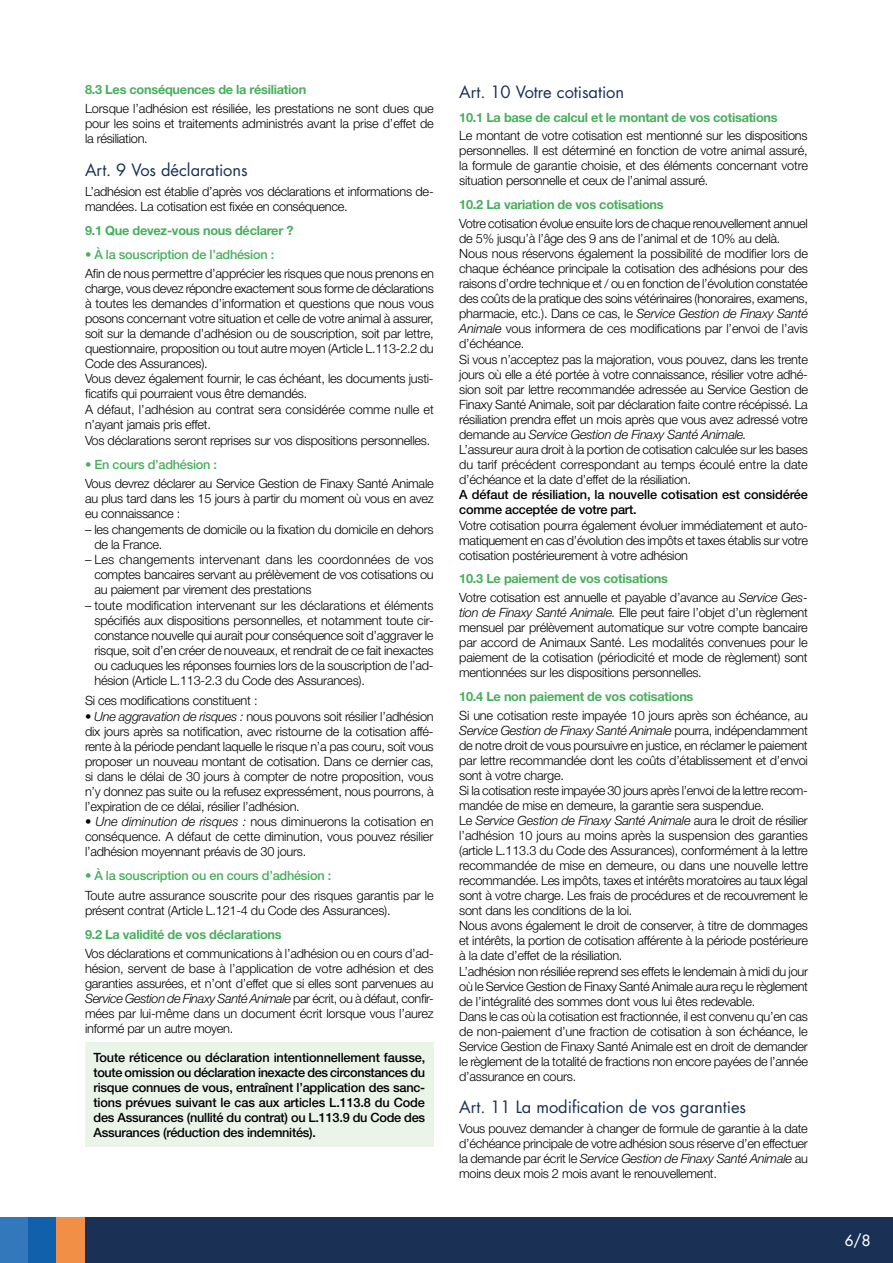
<style>
.page{position:relative;width:893px;height:1263px;background:#fff}
.page>*{position:absolute;margin:0;border:0;box-sizing:border-box;transform-origin:0 0}
.t1{font:16.5px "Futura";letter-spacing:-.005em;color:#1a3155}
.t2{font:15px "Futura";color:#fff}
.t3{font:300 12.75px/15px "Helvetica Neue LT Std";letter-spacing:-.02em;color:#000;text-align:justify}
.t4{font:500 12.75px/15px "Helvetica Neue LT Std";letter-spacing:-.02em;color:#000;text-align:justify}
.t5{font:700 12.75px "Helvetica Neue LT Std";letter-spacing:-.02em;color:#48af5c}
.t6{font:500 12.75px "Helvetica Neue LT Std";letter-spacing:-.02em;color:#48af5c}
.s1{font-style:italic}
.s2{font-weight:700;color:#48af5c}
</style>
<div class="page">
<div style="left:85px;top:1042px;width:349px;height:105px;background:#eaf4e9"></div>
<div style="left:85px;top:1217px;width:808px;height:46px;background:#1a3155"></div>
<div style="left:0;top:1217px;width:28px;height:46px;background:#3478bc"></div>
<div style="left:28px;top:1217px;width:29px;height:46px;background:#1160ab"></div>
<div style="left:57px;top:1217px;width:28px;height:46px;background:#f28f47"></div>
<p class="t5" style="left:85px;top:82px;width:223px">8.3 Les conséquences de la résiliation</p>
<p class="t3" style="left:85px;top:101px;width:350px">Lorsque l’adhésion est résiliée, les prestations ne sont dues que pour les soins et traitements administrés avant la prise d’effet de la résiliation.</p>
<p class="t1" style="left:85px;top:159px;width:164px">Art. 9 Vos déclarations</p>
<p class="t3" style="left:85px;top:184px;width:350px">L’adhésion est établie d’après vos déclarations et informations de&shy;mandées. La cotisation est fixée en conséquence.</p>
<p class="t5" style="left:85px;top:223px;width:210px">9.1 Que devez-vous nous déclarer ?</p>
<p class="t6" style="left:85px;top:246px;width:191px">• À la souscription de l’adhésion :</p>
<p class="t3" style="left:85px;top:265px;width:350px;text-align:left">Afin de nous permettre d’apprécier les risques que nous prenons en charge, vous devez répondre exactement sous forme de déclarations à toutes les demandes d’information et questions que nous vous posons concernant votre situation et celle de votre animal à assurer, soit sur la demande d’adhésion ou de souscription, soit par lettre, questionnaire, proposition ou tout autre moyen (Article L.113-2.2 du Code des Assurances).<br>Vous devez également fournir, le cas échéant, les documents justi&shy;ficatifs qui pourraient vous être demandés.<br>A défaut, l’adhésion au contrat sera considérée comme nulle et n’ayant jamais pris effet.<br>Vos déclarations seront reprises sur vos dispositions personnelles.</p>
<p class="t6" style="left:85px;top:457px;width:134px">• En cours d’adhésion :</p>
<p class="t3" style="left:85px;top:476px;width:350px">Vous devrez déclarer au Service Gestion de Finaxy Santé Animale au plus tard dans les 15 jours à partir du moment où vous en avez eu connaissance :</p>
<p class="t3" style="left:94px;top:521px;width:341px;text-indent:-9px">– les changements de domicile ou la fixation du domicile en dehors de la France.</p>
<p class="t3" style="left:94px;top:552px;width:341px;text-indent:-9px">– Les changements intervenant dans les coordonnées de vos comptes bancaires servant au prélèvement de vos cotisations ou au paiement par virement des prestations</p>
<p class="t3" style="left:94px;top:598px;width:341px;text-indent:-9px">– toute modification intervenant sur les déclarations et éléments spécifiés aux dispositions personnelles, et notamment toute cir&shy;constance nouvelle qui aurait pour conséquence soit d’aggraver le risque, soit d’en créer de nouveaux, et rendrait de ce fait inexactes ou caduques les réponses fournies lors de la souscription de l’ad&shy;hésion (Article L.113-2.3 du Code des Assurances).</p>
<p class="t3" style="left:85px;top:693px;width:174px">Si ces modifications constituent :</p>
<p class="t3" style="left:85px;top:708px;width:350px"><span class="s1">• Une aggravation de risques :</span> nous pouvons soit résilier l’adhésion dix jours après sa notification, avec ristourne de la cotisation affé&shy;rente à la période pendant laquelle le risque n’a pas couru, soit vous proposer un nouveau montant de cotisation. Dans ce dernier cas, si dans le délai de 30 jours à compter de notre proposition, vous n’y donnez pas suite ou la refusez expressément, nous pourrons, à l’expiration de ce délai, résilier l’adhésion.</p>
<p class="t3" style="left:85px;top:814px;width:350px"><span class="s1">• Une diminution de risques :</span> nous diminuerons la cotisation en conséquence. A défaut de cette diminution, vous pouvez résilier l’adhésion moyennant préavis de 30 jours.</p>
<p class="t6" style="left:85px;top:868px;width:248px">• À la souscription ou en cours d’adhésion :</p>
<p class="t3" style="left:85px;top:887px;width:350px">Toute autre assurance souscrite pour des risques garantis par le présent contrat (Article L.121-4 du Code des Assurances).</p>
<p class="t5" style="left:85px;top:926px;width:198px">9.2 La validité de vos déclarations</p>
<p class="t3" style="left:85px;top:945px;width:350px">Vos déclarations et communications à l’adhésion ou en cours d’ad&shy;hésion, servent de base à l’application de votre adhésion et des garanties assurées, et n’ont d’effet que si elles sont parvenues au <span class="s1">Service Gestion de Finaxy Santé Animale</span> par écrit, ou à défaut, confir&shy;mées par lui-même dans un document écrit lorsque vous l’aurez informé par un autre moyen.</p>
<p class="t4" style="left:94px;top:1050px;width:333px">Toute réticence ou déclaration intentionnellement fausse, toute omission ou déclaration inexacte des circonstances du risque connues de vous, entraînent l’application des sanc&shy;tions prévues suivant le cas aux articles L.113.8 du Code des Assurances (nullité du contrat) ou L.113.9 du Code des Assurances (réduction des indemnités).</p>
<p class="t1" style="left:459px;top:81px;width:166px">Art. 10 Votre cotisation</p>
<p class="t5" style="left:459px;top:109px;width:320px">10.1 La base de calcul et le montant de vos cotisations</p>
<p class="t3" style="left:459px;top:128px;width:350px">Le montant de votre cotisation est mentionné sur les dispositions personnelles. Il est déterminé en fonction de votre animal assuré, la formule de garantie choisie, et des éléments concernant votre situation personnelle et ceux de l’animal assuré.</p>
<p class="t5" style="left:459px;top:197px;width:206px">10.2 La variation de vos cotisations</p>
<p class="t3" style="left:459px;top:216px;width:350px;text-align:left">Votre cotisation évolue ensuite lors de chaque renouvellement annuel de 5% jusqu’à l’âge des 9 ans de l’animal et de 10% au delà.<br>Nous nous réservons également la possibilité de modifier lors de chaque échéance principale la cotisation des adhésions pour des raisons d’ordre technique et / ou en fonction de l’évolution constatée des coûts de la pratique des soins vétérinaires (honoraires, examens, pharmacie, etc.). Dans ce cas, le <span class="s1">Service Gestion de Finaxy Santé Animale</span> vous informera de ces modifications par l’envoi de l’avis d’échéance.<br>Si vous n’acceptez pas la majoration, vous pouvez, dans les trente jours où elle a été portée à votre connaissance, résilier votre adhé&shy;sion soit par lettre recommandée adressée au Service Gestion de Finaxy Santé Animale, soit par déclaration faite contre récépissé. La résiliation prendra effet un mois après que vous avez adressé votre demande au <span class="s1">Service Gestion de Finaxy Santé Animale.<br></span>L’assureur aura droit à la portion de cotisation calculée sur les bases du tarif précédent correspondant au temps écoulé entre la date d’échéance et la date d’effet de la résiliation.</p>
<p class="t4" style="left:459px;top:487px;width:350px">A défaut de résiliation, la nouvelle cotisation est considérée comme acceptée de votre part.</p>
<p class="t3" style="left:459px;top:517px;width:350px">Votre cotisation pourra également évoluer immédiatement et auto&shy;matiquement en cas d’évolution des impôts et taxes établis sur votre cotisation postérieurement à votre adhésion</p>
<p class="t3" style="left:459px;top:569px;width:350px;line-height:18.8px"><span class="s2">10.3 Le paiement de vos cotisations<br></span>Votre cotisation est annuelle et payable d’avance au <span class="s1">Service Ges-</span></p>
<p class="t3" style="left:459px;top:605px;width:350px"><span class="s1">tion de Finaxy Santé Animale.</span> Elle peut faire l’objet d’un règlement mensuel par prélèvement automatique sur votre compte bancaire par accord de Animaux Santé. Les modalités convenues pour le paiement de la cotisation (périodicité et mode de règlement) sont mentionnées sur les dispositions personnelles.</p>
<p class="t5" style="left:459px;top:688px;width:236px">10.4 Le non paiement de vos cotisations</p>
<p class="t3" style="left:459px;top:707px;width:350px;text-align:left">Si une cotisation reste impayée 10 jours après son échéance, au <span class="s1">Service Gestion de Finaxy Santé Animale</span> pourra, indépendamment de notre droit de vous poursuivre en justice, en réclamer le paiement par lettre recommandée dont les coûts d’établissement et d’envoi sont à votre charge.<br>Si la cotisation reste impayée 30 jours après l’envoi de la lettre recom&shy;mandée de mise en demeure, la garantie sera suspendue.<br>Le <span class="s1">Service Gestion de Finaxy Santé Animale</span> aura le droit de résilier l’adhésion 10 jours au moins après la suspension des garanties (article L.113.3 du Code des Assurances), conformément à la lettre recommandée de mise en demeure, ou dans une nouvelle lettre recommandée. Les impôts, taxes et intérêts moratoires au taux légal sont à votre charge. Les frais de procédures et de recouvrement le sont dans les conditions de la loi.<br>Nous avons également le droit de conserver, à titre de dommages et intérêts, la portion de cotisation afférente à la période postérieure à la date d’effet de la résiliation.<br>L’adhésion non résiliée reprend ses effets le lendemain à midi du jour où le Service Gestion de Finaxy Santé Animale aura reçu le règlement de l’intégralité des sommes dont vous lui êtes redevable.<br>Dans le cas où la cotisation est fractionnée, il est convenu qu’en cas de non-paiement d’une fraction de cotisation à son échéance, le Service Gestion de Finaxy Santé Animale est en droit de demander le règlement de la totalité de fractions non encore payées de l’année d’assurance en cours.</p>
<p class="t1" style="left:459px;top:1096px;width:288px">Art. 11 La modification de vos garanties</p>
<p class="t3" style="left:459px;top:1120px;width:350px">Vous pouvez demander à changer de formule de garantie à la date d’échéance principale de votre adhésion sous réserve d’en effectuer la demande par écrit le <span class="s1">Service Gestion de Finaxy Santé Animale</span> au moins deux mois 2 mois avant le renouvellement.</p>
<p class="t2" style="left:845px;top:1231px;width:27px">6/68</p>
</div>
